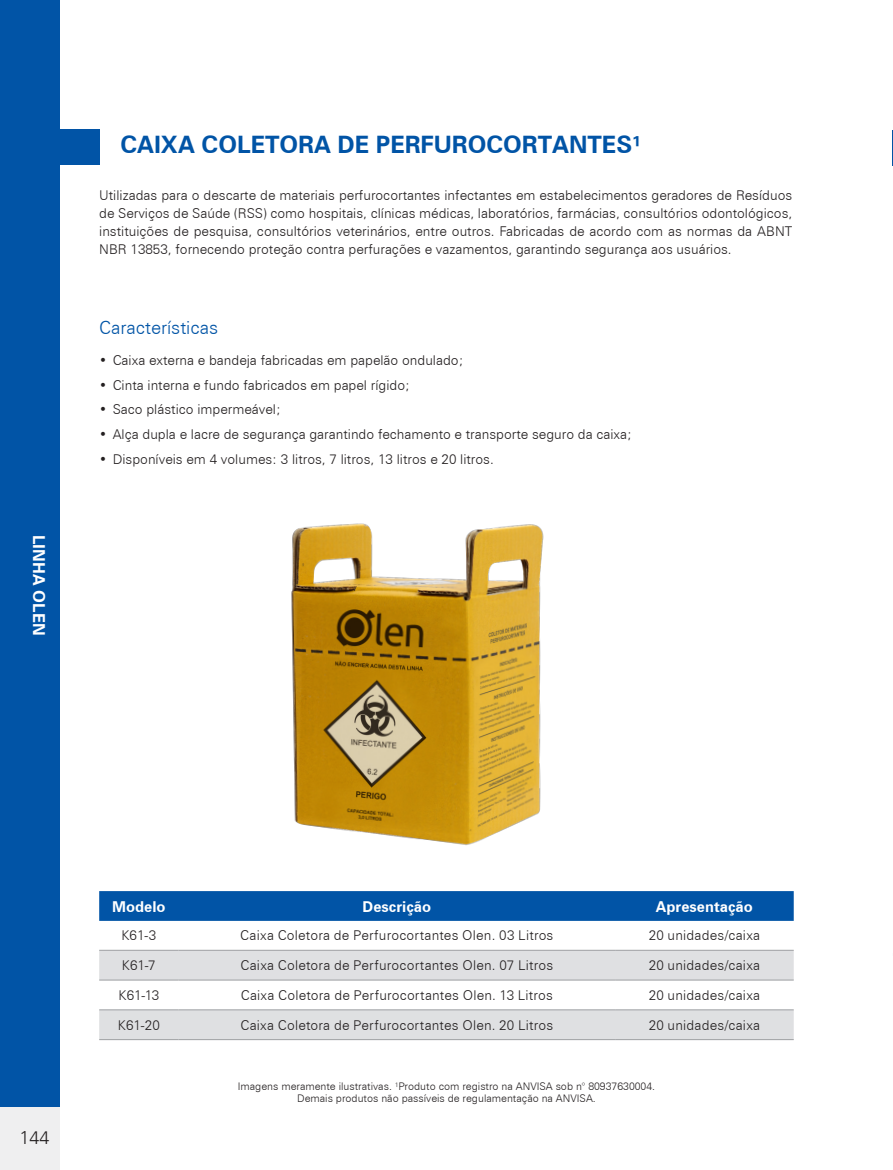
<style>
.page{position:relative;width:893px;height:1170px;background:#fff}
.page>*{position:absolute;margin:0;border:0;box-sizing:border-box;transform-origin:0 0}
.Título{font:700 24px "Zurich BT";color:#0154a6}
.Subtitulo_invisivel{font:300 18px "Zurich BT";color:#0154a6}
.t1{font:300 18px "Zurich BT";color:#231f20}
.t2{font:700 16.5px "Zurich BT";letter-spacing:.01em;color:#fff}
.tabela_titulo{font:700 15px "Zurich BT";color:#fff}
.Texto_corrido{font:300 13.5px/18px "Zurich BT";color:#231f20;text-align:justify}
.texto_tabela{font:300 13.5px "Zurich BT";letter-spacing:.015em;color:#231f20}
.Legenda{font:300 10.5px "Zurich BT";color:#231f20}
</style>
<div class="page">
<div style="left:0;top:1091px;width:60px;height:78px;background:#efeff0"></div>
<div style="left:0;top:0;width:60px;height:1107px;background:#0154a6"></div>
<img style="left:291px;top:523px;width:253px;height:322px">
<div style="left:99px;top:891px;width:695px;height:29px;background:#0154a6"></div>
<svg style="left:99px;top:950px;width:695px;height:89px;fill:#dfe0e2"></svg>
<hr style="left:99px;top:949px;width:80px;height:1px;background:#9d9fa2">
<hr style="left:179px;top:949px;width:436px;height:1px;background:#9d9fa2">
<hr style="left:615px;top:949px;width:179px;height:1px;background:#9d9fa2">
<hr style="left:99px;top:979px;width:80px;height:1px;background:#9d9fa2">
<hr style="left:179px;top:979px;width:436px;height:1px;background:#9d9fa2">
<hr style="left:615px;top:979px;width:179px;height:1px;background:#9d9fa2">
<hr style="left:99px;top:1009px;width:80px;height:1px;background:#9d9fa2">
<hr style="left:179px;top:1009px;width:436px;height:1px;background:#9d9fa2">
<hr style="left:615px;top:1009px;width:179px;height:1px;background:#9d9fa2">
<hr style="left:99px;top:1039px;width:80px;height:1px;background:#9d9fa2">
<hr style="left:179px;top:1039px;width:436px;height:1px;background:#9d9fa2">
<hr style="left:615px;top:1039px;width:179px;height:1px;background:#9d9fa2">
<div style="left:0;top:129px;width:99px;height:36px;background:#0154a6"></div>
<p class="t2" style="left:49px;top:534px;width:102px;rotate:90deg">LINHA OLEN</p>
<p class="Título" style="left:120px;top:130px;width:522px">CAIXA COLETORA DE PERFUROCORTANTES¹</p>
<p class="Texto_corrido" style="left:99px;top:186px;width:695px">Utilizadas para o descarte de materiais perfurocortantes infectantes em estabelecimentos geradores de Resíduos de Serviços de Saúde (RSS) como hospitais, clínicas médicas, laboratórios, farmácias, consultórios odontológicos, instituições de pesquisa, consultórios veterinários, entre outros. Fabricadas de acordo com as normas da ABNT NBR 13853, fornecendo proteção contra perfurações e vazamentos, garantindo segurança aos usuários.</p>
<p class="Subtitulo_invisivel" style="left:99px;top:316px;width:121px">Características</p>
<p class="Texto_corrido" style="left:99px;top:351px;width:366px">• Caixa externa e bandeja fabricadas em papelão ondulado;</p>
<p class="Texto_corrido" style="left:99px;top:376px;width:312px">• Cinta interna e fundo fabricados em papel rígido;</p>
<p class="Texto_corrido" style="left:99px;top:400px;width:183px">• Saco plástico impermeável;</p>
<p class="Texto_corrido" style="left:99px;top:425px;width:534px">• Alça dupla e lacre de segurança garantindo fechamento e transporte seguro da caixa;</p>
<p class="Texto_corrido" style="left:99px;top:450px;width:396px">• Disponíveis em 4 volumes: 3 litros, 7 litros, 13 litros e 20 litros.</p>
<h2 class="t1" style="left:20px;top:1126px;width:31px">144</h2>
<p class="tabela_titulo" style="left:112px;top:897px;width:55px">Modelo</p>
<p class="tabela_titulo" style="left:363px;top:897px;width:70px">Descrição</p>
<p class="tabela_titulo" style="left:656px;top:897px;width:98px">Apresentação</p>
<p class="texto_tabela" style="left:121px;top:927px;width:36px">K61-3</p>
<p class="texto_tabela" style="left:240px;top:927px;width:315px">Caixa Coletora de Perfurocortantes Olen. 03 Litros</p>
<p class="texto_tabela" style="left:649px;top:927px;width:113px">20 unidades/caixa</p>
<p class="texto_tabela" style="left:122px;top:956px;width:35px">K61-7</p>
<p class="texto_tabela" style="left:240px;top:956px;width:314px">Caixa Coletora de Perfurocortantes Olen. 07 Litros</p>
<p class="texto_tabela" style="left:649px;top:956px;width:113px">20 unidades/caixa</p>
<p class="texto_tabela" style="left:119px;top:986px;width:42px">K61-13</p>
<p class="texto_tabela" style="left:241px;top:986px;width:314px">Caixa Coletora de Perfurocortantes Olen. 13 Litros</p>
<p class="texto_tabela" style="left:649px;top:986px;width:113px">20 unidades/caixa</p>
<p class="texto_tabela" style="left:118px;top:1016px;width:43px">K61-20</p>
<p class="texto_tabela" style="left:240px;top:1016px;width:314px">Caixa Coletora de Perfurocortantes Olen. 20 Litros</p>
<p class="texto_tabela" style="left:649px;top:1016px;width:113px">20 unidades/caixa</p>
<p class="Legenda" style="left:238px;top:1079px;width:419px">Imagens meramente ilustrativas. ¹Produto com registro na ANVISA sob n° 80937630004.</p>
<p class="Legenda" style="left:297px;top:1092px;width:300px">Demais produtos não passíveis de regulamentação na ANVISA.</p>
<p class="Legenda" style="left:238px;top:1084px;width:418px">Imagens meramente ilustrativas. Produtos não passíveis de regulamentação na ANVISA.</p>
</div>
